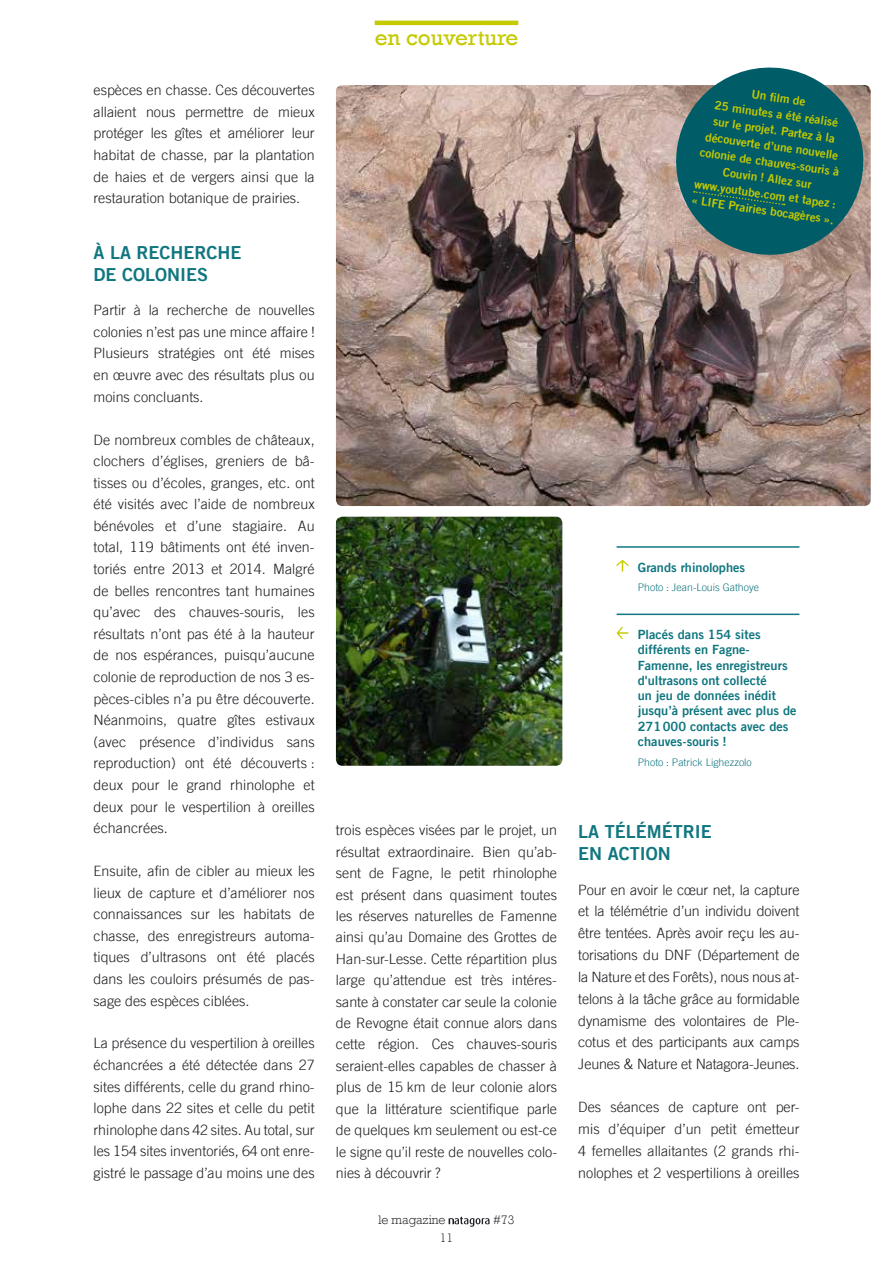
<style>
.page{position:relative;width:893px;height:1263px;background:#fff}
.page>*{position:absolute;margin:0;border:0;box-sizing:border-box;transform-origin:0 0}
.t1{font:22.5px "Rockwell";color:#c6ca00}
.t2{font:18px/22px "Trade Gothic Bold Two";color:#10767f}
.t3{font:300 14.25px/21.6px "Trade Gothic";color:#1b1c20;text-align:justify}
.t4{font:12.75px/15.3px "Trade Gothic Bold Two";color:#10767f}
.t5{font:300 12.6px "Rockwell";color:#1b1c20}
.t6{font:11.7px "Trade Gothic Bold Two";color:#c6ca00}
.t7{font:300 10.5px "Trade Gothic";color:#10767f}
</style>
<div class="page">
<hr style="left:617px;top:546px;width:182px;height:2px;background:#10767f">
<svg style="left:617px;top:560px;width:11px;height:11px"></svg>
<hr style="left:617px;top:614px;width:182px;height:1px;background:#10767f">
<svg style="left:617px;top:627px;width:11px;height:12px"></svg>
<img style="left:336px;top:85px;width:535px;height:421px">
<img style="left:336px;top:517px;width:226px;height:249px">
<svg style="left:670px;top:67px;width:200px;height:194px"></svg>
<svg style="left:449px;top:1216px;width:40px;height:11px"></svg>
<hr style="left:375px;top:21px;width:143px;height:4px;background:#c6ca00">
<p class="t3" style="left:94px;top:79px;width:223px">espèces en chasse. Ces découvertes allaient nous permettre de mieux protéger les gîtes et améliorer leur habitat de chasse, par la plantation de haies et de vergers ainsi que la restauration botanique de prairies.</p>
<p class="t2" style="left:94px;top:241px;width:149px">À la recherche de colonies</p>
<p class="t3" style="left:94px;top:299px;width:223px">Partir à la recherche de nouvelles colonies n’est pas une mince affaire !<br>Plusieurs stratégies ont été mises en œuvre avec des résultats plus ou moins concluants.</p>
<p class="t3" style="left:94px;top:428px;width:223px">De nombreux combles de châteaux, clochers d’églises, greniers de bâ&shy;tisses ou d’écoles, granges, etc. ont été visités avec l’aide de nombreux bénévoles et d’une stagiaire. Au total, 119 bâtiments ont été inven&shy;toriés entre 2013 et 2014. Malgré de belles rencontres tant humaines qu’avec des chauves-souris, les résultats n’ont pas été à la hauteur de nos espérances, puisqu’aucune colonie de reproduction de nos 3 es&shy;pèces-cibles n’a pu être découverte.<br>Néanmoins, quatre gîtes estivaux (avec présence d’individus sans reproduction) ont été découverts : deux pour le grand rhinolophe et deux pour le vespertilion à oreilles échancrées.</p>
<p class="t3" style="left:94px;top:860px;width:223px">Ensuite, afin de cibler au mieux les lieux de capture et d’améliorer nos connaissances sur les habitats de chasse, des enregistreurs automa&shy;tiques d’ultrasons ont été placés dans les couloirs présumés de pas&shy;sage des espèces ciblées.</p>
<p class="t3" style="left:94px;top:1032px;width:223px">La présence du vespertilion à oreilles échancrées a été détectée dans 27 sites différents, celle du grand rhino&shy;lophe dans 22 sites et celle du petit rhinolophe dans 42 sites. Au total, sur les 154 sites inventoriés, 64 ont enre&shy;gistré le passage d’au moins une des</p>
<h1 class="t1" style="left:375px;top:21px;width:145px">en couverture</h1>
<p class="t6" style="left:753px;top:87px;width:56px;rotate:8deg">Un film de</p>
<p class="t6" style="left:716px;top:98px;width:128px;rotate:8deg">25 minutes a été réalisé</p>
<p class="t6" style="left:714px;top:114px;width:126px;rotate:8deg">su rle p roj et. P artez à la</p>
<p class="t6" style="left:706px;top:129px;width:137px;rotate:8deg">découverte d’une nouvelle</p>
<p class="t6" style="left:701px;top:145px;width:142px;rotate:8deg">colonie de chauves-souris à</p>
<p class="t6" style="left:724px;top:164px;width:95px;rotate:8deg">Couvin ! Allez sur</p>
<p class="t6" style="left:695px;top:177px;width:145px;rotate:8deg">www.youtube.com et tapez :</p>
<p class="t6" style="left:693px;top:193px;width:15px;rotate:8deg">« LIFE</p>
<p class="t6" style="left:730px;top:198px;width:108px;rotate:8deg">Prairies bocagères ».</p>
<p class="t4" style="left:628px;top:559px;width:118px">Grands rhinolophes</p>
<p class="t7" style="left:638px;top:581px;width:123px">Photo : Jean-Louis Gathoye</p>
<p class="t4" style="left:638px;top:626px;width:160px">Placés dans 154 sites différents en Fagne-<br>Famenne, les enregistreurs d'ultrasons ont collecté<br>un jeu de données inédit jusqu’à présent avec plus de<br>271000 contacts avec des chauves-souris !</p>
<p class="t7" style="left:638px;top:756px;width:116px">Photo : Patrick Lighezzolo</p>
<p class="t3" style="left:336px;top:819px;width:223px">trois espèces visées par le projet, un résultat extraordinaire. Bien qu’ab&shy;sent de Fagne, le petit rhinolophe est présent dans quasiment toutes les réserves naturelles de Famenne ainsi qu’au Domaine des Grottes de Han-sur-Lesse. Cette répartition plus large qu’attendue est très intéres&shy;sante à constater car seule la colonie de Revogne était connue alors dans cette région. Ces chauves-souris seraient-elles capables de chasser à plus de 15 km de leur colonie alors que la littérature scientifique parle de quelques km seulement ou est-ce le signe qu’il reste de nouvelles colo&shy;nies à découvrir ?</p>
<p class="t2" style="left:578px;top:820px;width:135px">La télémétrie en action</p>
<p class="t3" style="left:578px;top:878px;width:223px">Pour en avoir le cœur net, la capture et la télémétrie d’un individu doivent être tentées. Après avoir reçu les au&shy;torisations du DNF (Département de la Nature et des Forêts), nous nous at&shy;telons à la tâche grâce au formidable dynamisme des volontaires de Ple&shy;cotus et des participants aux camps Jeunes &amp; Nature et Natagora-Jeunes.</p>
<p class="t3" style="left:578px;top:1096px;width:223px">Des séances de capture ont per&shy;mis d’équiper d’un petit émetteur 4 femelles allaitantes (2 grands rhi&shy;nolophes et 2 vespertilions à oreilles</p>
<p class="t5" style="left:378px;top:1211px;width:68px">le magazine</p>
<p class="t5" style="left:493px;top:1211px;width:23px">#73</p>
<p class="t5" style="left:440px;top:1228px;width:15px">11</p>
</div>
